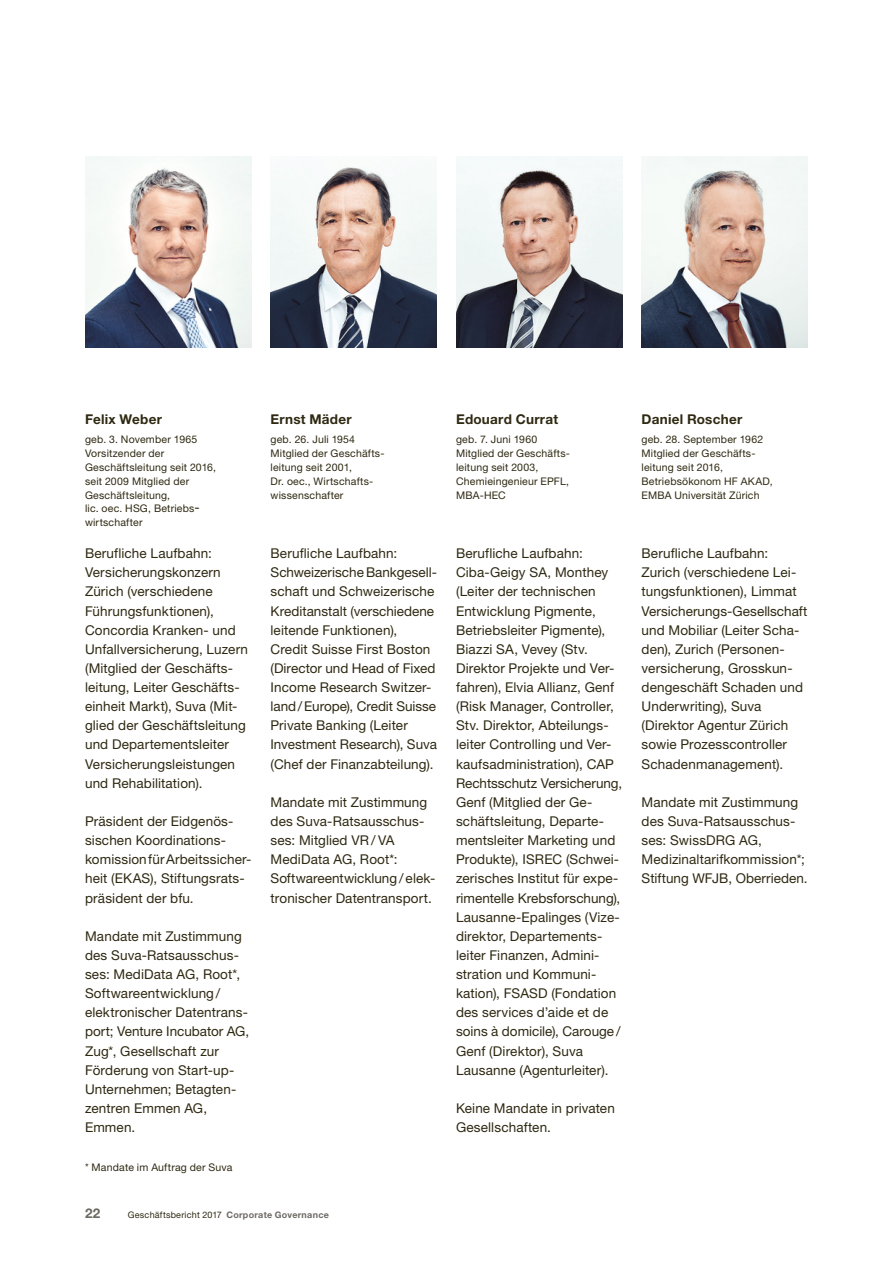
<style>
.page{position:relative;width:893px;height:1263px;background:#fff}
.page>*{position:absolute;margin:0;border:0;box-sizing:border-box;transform-origin:0 0}
.t1{font:13.5px/19.2px "Helvetica Neue LT Std";letter-spacing:.01em;color:#2f2912}
.t2{font:700 13.5px "Helvetica Neue LT Std";letter-spacing:.02em;color:#2f2912}
.t3{font:700 13.5px "Helvetica Neue LT Std";color:#6d6a63}
.t4{font:10.5px/13.8px "Helvetica Neue LT Std";letter-spacing:.02em;color:#2f2912}
.t5{font:9px "Helvetica Neue LT Std";letter-spacing:.025em;color:#2f2912}
.s1{font-weight:700;color:#6d6a63}
</style>
<div class="page">
<img style="left:85px;top:156px;width:166px;height:192px">
<img style="left:271px;top:167px;width:166px;height:181px">
<img style="left:456px;top:156px;width:166px;height:192px">
<img style="left:642px;top:156px;width:166px;height:192px">
<p class="t2" style="left:85px;top:411px;width:78px">Felix Weber</p>
<p class="t4" style="left:85px;top:432px;width:133px">geb. 3. November 1965<br>Vorsitzender der<br>Geschäftsleitung seit 2016, seit 2009 Mitglied der<br>Geschäftsleitung,<br>lic. oec. HSG, Betriebs&shy;wirtschafter</p>
<p class="t1" style="left:85px;top:543px;width:164px">Berufliche Laufbahn:<br>Versicherungskonzern<br>Zü rich (verschiedene<br>Führungsfunktionen),<br>Concordia Kranken- und<br>Unfallversicherung, Luzern (Mitglied der Geschäfts&shy;leitung, Leiter Geschäfts&shy;einheit Markt), Suva (Mit&shy;glied der Geschäftsleitung und Departementsleiter<br>Versicherungsleistungen und Rehabilitation).</p>
<p class="t1" style="left:85px;top:811px;width:168px">Präsident der Eidgenös&shy;sischen Koordinations&shy;komission für Arbeitssicher&shy;heit (EKAS), Stiftungsrats&shy;präsident der bfu.</p>
<p class="t1" style="left:85px;top:926px;width:166px">Mandate mit Zustimmung des Suva-Ratsausschus&shy;ses: MediData AG, Root*,<br>Softwareentwicklung/ elektronischer Datentrans&shy;port; Venture Incubator AG,<br>Zug*, Gesellschaft zur<br>Förderung von Start-up-<br>Unternehmen; Betagten&shy;zentren Emmen AG,<br>Emmen.</p>
<p class="t2" style="left:271px;top:411px;width:83px">Ernst Mäder</p>
<p class="t4" style="left:271px;top:432px;width:115px">geb. 26. Juli 1954<br>Mitglied der Geschäfts&shy;leitung seit 2001,<br>Dr. oec., Wirtschafts&shy;wissenschafter</p>
<p class="t1" style="left:271px;top:543px;width:168px">Berufliche Laufbahn:<br>Schweizerische Bankgesell&shy;schaft und Schweizerische<br>Kreditanstalt (verschiedene leitende Funktionen),<br>Credit Suisse First Boston (Director und Head of Fixed<br>Income Research Switzer&shy;land/Europe), Credit Suisse<br>Private Banking (Leiter<br>Investment Research), Suva (Chef der Finanzabteilung).</p>
<p class="t1" style="left:271px;top:792px;width:166px">Mandate mit Zustimmung des Suva-Ratsausschus&shy;ses: Mitglied VR / VA<br>MediData AG, Root*:<br>Softwareentwicklung / elek&shy;tronischer Datentransport.</p>
<p class="t4" style="left:85px;top:1160px;width:149px">* Mandate im Auftrag der Suva</p>
<p class="t3" style="left:85px;top:1205px;width:17px">22</p>
<p class="t5" style="left:128px;top:1210px;width:203px">Geschäftsbericht 2017 <span class="s1">Corporate Governance</span></p>
<p class="t2" style="left:456px;top:411px;width:104px">Edouard Currat</p>
<p class="t4" style="left:456px;top:432px;width:115px">geb. 7. Juni 1960<br>Mitglied der Geschäfts&shy;leitung seit 2003,<br>Chemieingenieur EPFL,<br>MBA-HEC</p>
<p class="t1" style="left:456px;top:543px;width:168px">Berufliche Laufbahn:<br>Ciba-Geigy SA, Monthey (Leiter der technischen<br>Entwicklung Pigmente,<br>Betriebsleiter Pigmente),<br>Biazzi SA, Vevey (Stv.<br>Direktor Projekte und Ver&shy;fahren), Elvia Allianz, Genf (Risk Manager, Controller,<br>Stv. Direktor, Abteilungs&shy;leiter Controlling und Ver&shy;kaufsadministration), CAP<br>Rechtsschutz Versicherung,<br>Genf (Mitglied der Ge&shy;schäftsleitung, Departe&shy;mentsleiter Marketing und<br>Produkte), ISREC (Schwei&shy;zerisches Institut fü r expe&shy;rimentelle Krebsforschung),<br>Lausanne-Epalinges (Vize&shy;direktor, Departements&shy;leiter Finanzen, Admini&shy;stration und Kommuni&shy;kation), FSASD (Fondation des services d’aide et de soins à domicile), Carouge /<br>Genf (Direktor), Suva<br>Lausanne (Agenturleiter).</p>
<p class="t1" style="left:456px;top:1098px;width:160px">Keine Mandate in privaten<br>Gesellschaften.</p>
<p class="t2" style="left:642px;top:411px;width:102px">Daniel Roscher</p>
<p class="t4" style="left:642px;top:432px;width:133px">geb. 28. September 1962<br>Mitglied der Geschäfts&shy;leitung seit 2016,<br>Betriebsökonom HF AKAD,<br>EMBA Universität Zü rich</p>
<p class="t1" style="left:642px;top:543px;width:167px">Berufliche Laufbahn:<br>Zurich (verschiedene Lei&shy;tungsfunktionen), Limmat<br>Versicherungs-Gesellschaft und Mobiliar (Leiter Scha&shy;den), Zurich (Personen&shy;versicherung, Grosskun&shy;dengeschäft Schaden und<br>Underwriting), Suva (Direktor Agentur Zü rich sowie Prozesscontroller<br>Schadenmanagement).</p>
<p class="t1" style="left:642px;top:792px;width:168px">Mandate mit Zustimmung des Suva-Ratsausschus&shy;ses: SwissDRG AG,<br>Medizinaltarifkommission*;<br>Stiftung WFJB, Oberrieden.</p>
</div>
